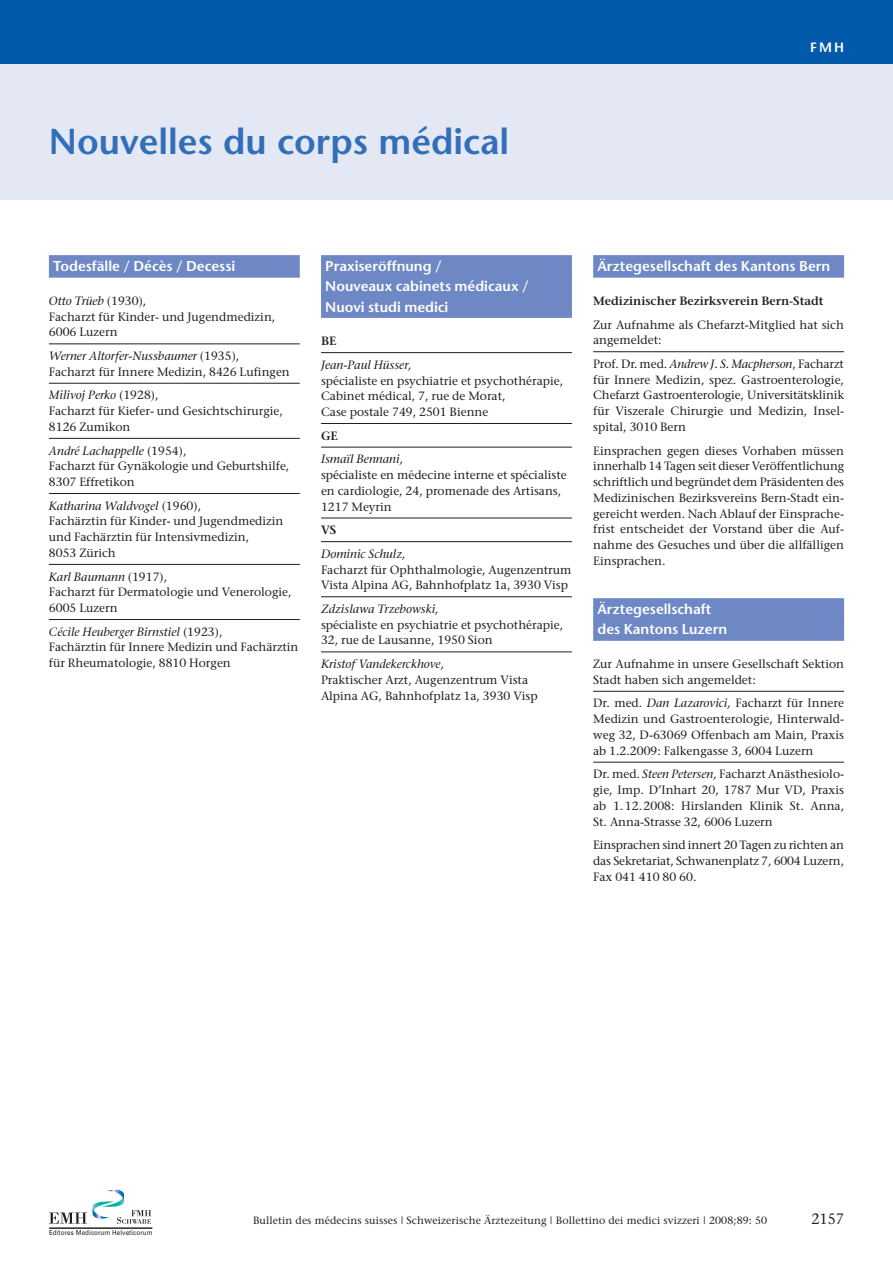
<style>
.page{position:relative;width:893px;height:1263px;background:#fff}
.page>*{position:absolute;margin:0;border:0;box-sizing:border-box;transform-origin:0 0}
.t1{font:600 36px "Stone Sans";color:#326fb7}
.t2{font:15px "Stone Serif";color:#231f20;scale:.95 1}
.t3{font:600 14.25px/20.1px "Stone Sans";color:#fff}
.t4{font:600 13.5px "Stone Sans";color:#fff}
.t5{font:12px/15.8px "Stone Serif";color:#231f20}
.t6{font:italic 12px "Stone Serif";color:#231f20}
.t7{font:600 12px "Stone Serif";color:#231f20}
.t8{font:10.5px "Stone Serif";letter-spacing:.01em;color:#231f20}
.t9{font:6.9px "Univers";letter-spacing:.015em;color:#231f20;scale:.9 1}
.s1{font-style:italic}
</style>
<div class="page">
<div style="left:0;top:60px;width:893px;height:140px;background:#e4e8f4"></div>
<div style="left:0;top:0;width:893px;height:64px;background:#015aaa"></div>
<svg style="left:49px;top:1189px;width:102px;height:35px"></svg>
<hr style="left:49px;top:1228px;width:103px;height:1px;background:#231f20">
<div style="left:49px;top:255px;width:251px;height:23px;background:#6d88c5"></div>
<hr style="left:49px;top:344px;width:251px;height:1px;background:#231f20">
<hr style="left:49px;top:383px;width:251px;height:1px;background:#231f20">
<hr style="left:49px;top:438px;width:251px;height:1px;background:#231f20">
<hr style="left:49px;top:493px;width:251px;height:1px;background:#231f20">
<hr style="left:49px;top:564px;width:251px;height:1px;background:#231f20">
<hr style="left:49px;top:619px;width:251px;height:1px;background:#231f20">
<div style="left:321px;top:255px;width:251px;height:23px;background:#6d88c5"></div>
<div style="left:321px;top:275px;width:251px;height:23px;background:#6d88c5"></div>
<div style="left:321px;top:295px;width:251px;height:23px;background:#6d88c5"></div>
<hr style="left:321px;top:352px;width:251px;height:1px;background:#231f20">
<hr style="left:321px;top:423px;width:251px;height:1px;background:#231f20">
<hr style="left:321px;top:447px;width:251px;height:1px;background:#231f20">
<hr style="left:321px;top:518px;width:251px;height:1px;background:#231f20">
<hr style="left:321px;top:541px;width:251px;height:1px;background:#231f20">
<hr style="left:321px;top:596px;width:251px;height:1px;background:#231f20">
<hr style="left:321px;top:652px;width:251px;height:1px;background:#231f20">
<div style="left:593px;top:255px;width:251px;height:23px;background:#6d88c5"></div>
<hr style="left:593px;top:351px;width:251px;height:1px;background:#231f20">
<div style="left:593px;top:598px;width:251px;height:23px;background:#6d88c5"></div>
<div style="left:593px;top:618px;width:251px;height:23px;background:#6d88c5"></div>
<hr style="left:593px;top:691px;width:251px;height:1px;background:#231f20">
<hr style="left:593px;top:762px;width:251px;height:1px;background:#231f20">
<h1 class="t1" style="left:49px;top:127px;width:462px">Nouvelles du corps médical</h1>
<p class="t4" style="left:810px;top:42px;width:35px">FMH</p>
<p class="t3" style="left:53px;top:258px;width:184px">Todesfälle / Décès / Decessi</p>
<p class="t5" style="left:49px;top:294px;width:228px"><span class="s1">Otto Trüeb</span> (1930),<br>Facharzt für Kinder- und Jugendmedizin,<br>6006 Luzern</p>
<p class="t5" style="left:49px;top:349px;width:242px"><span class="s1">Werner Altorfer-Nussbaumer</span> (1935),<br>Facharzt für Innere Medizin, 8426 Lufingen</p>
<p class="t5" style="left:49px;top:389px;width:235px"><span class="s1">Milivoj Perko</span> (1928),<br>Facharzt für Kiefer- und Gesichtschirurgie,<br>8126 Zumikon</p>
<p class="t5" style="left:49px;top:444px;width:242px"><span class="s1">André Lachappelle</span> (1954),<br>Facharzt für Gynäkologie und Geburtshilfe,<br>8307 Effretikon</p>
<p class="t5" style="left:49px;top:499px;width:236px"><span class="s1">Katharina Waldvogel</span> (1960),<br>Fachärztin für Kinder- und Jugendmedizin und Fachärztin für Intensivmedizin,<br>8053 Zürich</p>
<p class="t5" style="left:49px;top:570px;width:244px"><span class="s1">Karl Baumann</span> (1917),<br>Facharzt für Dermatologie und Venerologie,<br>6005 Luzern</p>
<p class="t5" style="left:49px;top:625px;width:251px"><span class="s1">Cécile Heuberger Birnstiel</span> (1923),<br>Fachärztin für Innere Medizin und Fachärztin für Rheumatologie, 8810 Horgen</p>
<p class="t3" style="left:325px;top:258px;width:205px">Praxiseröffnung /<br>Nouveaux cabinets médicaux /<br>Nuovi studi medici</p>
<p class="t7" style="left:321px;top:336px;width:17px">BE</p>
<p class="t6" style="left:321px;top:360px;width:92px">Jean-Paul Hüsser,</p>
<p class="t5" style="left:321px;top:374px;width:244px">spécialiste en psychiatrie et psychothérapie,<br>Cabinet médical, 7, rue de Morat,<br>Case postale 749, 2501 Bienne</p>
<p class="t7" style="left:321px;top:431px;width:19px">GE</p>
<p class="t6" style="left:321px;top:454px;width:84px">Ismaïl Bennani,</p>
<p class="t5" style="left:321px;top:468px;width:247px">spécialiste en médecine interne et spécialiste en cardiologie, 24, promenade des Artisans,<br>1217 Meyrin</p>
<p class="t7" style="left:321px;top:525px;width:17px">VS</p>
<p class="t6" style="left:321px;top:549px;width:86px">Dominic Schulz,</p>
<p class="t5" style="left:321px;top:563px;width:252px">Facharzt für Ophthalmologie, Augenzentrum<br>Vista Alpina AG, Bahnhofplatz 1a, 3930 Visp</p>
<p class="t6" style="left:321px;top:604px;width:119px">Zdzislawa Trzebowski,</p>
<p class="t5" style="left:321px;top:618px;width:244px">spécialiste en psychiatrie et psychothérapie,<br>32, rue de Lausanne, 1950 Sion</p>
<p class="t6" style="left:321px;top:659px;width:125px">Kristof Vandekerckhove,</p>
<p class="t5" style="left:321px;top:673px;width:218px">Praktischer Arzt, Augenzentrum Vista<br>Alpina AG, Bahnhofplatz 1a, 3930 Visp</p>
<p class="t3" style="left:597px;top:258px;width:234px">Ärztegesellschaft des Kantons Bern</p>
<p class="t7" style="left:593px;top:296px;width:232px">Medizinischer Bezirksverein Bern-Stadt</p>
<p class="t5" style="left:593px;top:318px;width:252px">Zur Aufnahme als Chefarzt-Mitglied hat sich angemeldet:</p>
<p class="t5" style="left:593px;top:357px;width:252px;text-align:justify">Prof. Dr. med. <span class="s1">Andrew J. S. Macpherson</span>, Facharzt für Innere Medizin, spez. Gastroenterologie, Chefarzt Gastroenterologie, Universitätsklinik für Viszerale Chirurgie und Medizin, Insel&shy;spital, 3010 Bern</p>
<p class="t5" style="left:593px;top:444px;width:252px;text-align:justify">Einsprachen gegen dieses Vorhaben müssen innerhalb 14 Tagen seit dieser Veröffentlichung schriftlich und begründet dem Präsidenten des Medizinischen Bezirksvereins Bern-Stadt ein&shy;gereicht werden. Nach Ablauf der Einsprache&shy;frist entscheidet der Vorstand über die Auf&shy;nahme des Gesuches und über die allfälligen Einsprachen.</p>
<p class="t3" style="left:597px;top:601px;width:131px">Ärztegesellschaft des Kantons Luzern</p>
<p class="t5" style="left:593px;top:657px;width:252px">Zur Aufnahme in unsere Gesellschaft Sektion<br>Stadt haben sich angemeldet:</p>
<p class="t5" style="left:593px;top:697px;width:252px;text-align:justify">Dr. med. <span class="s1">Dan Lazarovici,</span> Facharzt für Innere Medizin und Gastroenterologie, Hinterwald&shy;weg 32, D-63069 Offenbach am Main, Praxis ab 1.2.2009: Falkengasse 3, 6004 Luzern</p>
<p class="t5" style="left:593px;top:767px;width:252px;text-align:justify">Dr. med. <span class="s1">Steen Petersen,</span> Facharzt Anästhesiolo&shy;gie, Imp. D’Inhart 20, 1787 Mur VD, Praxis ab 1.12.2008: Hirslanden Klinik St. Anna, St. Anna-Strasse 32, 6006 Luzern</p>
<p class="t5" style="left:593px;top:838px;width:252px;text-align:justify">Einsprachen sind innert 20 Tagen zu richten an das Sekretariat, Schwanenplatz 7, 6004 Luzern, Fax 041 410 80 60.</p>
<p class="t9" style="left:49px;top:1229px;width:117px">Editores Medicorum Helveticorum</p>
<p class="t8" style="left:253px;top:1216px;width:516px">Bulletin des médecins suisses | Schweizerische Ärztezeitung | Bollettino dei medici svizzeri | 2008;89: 50</p>
<p class="t2" style="left:811px;top:1213px;width:36px">2157</p>
</div>
